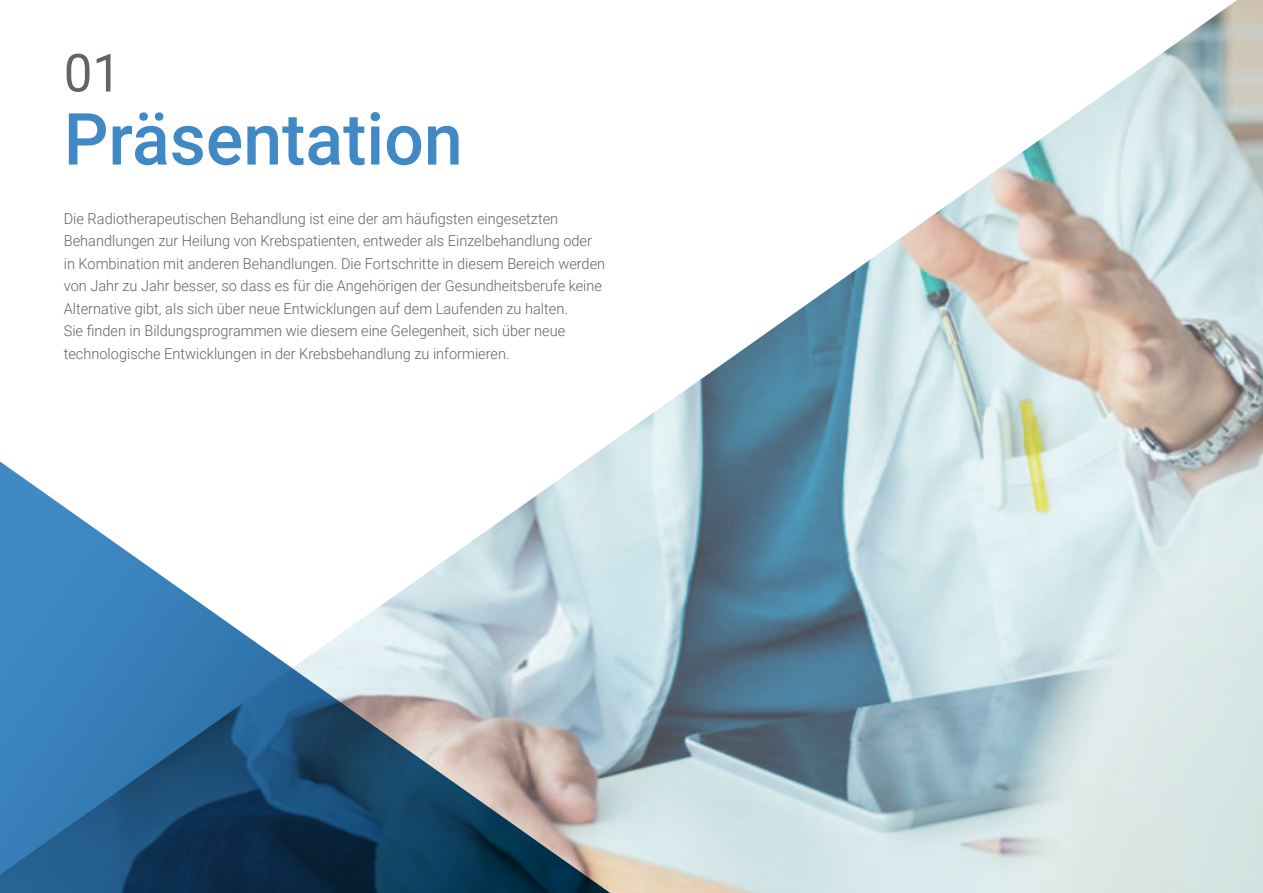
<style>
.page{position:relative;width:1263px;height:893px;background:#fff}
.page>*{position:absolute;margin:0;border:0;box-sizing:border-box;transform-origin:0 0}
.t1{font:500 72px "Roboto";color:#4089c5}
.t2{font:52.5px "Roboto";color:#61646a}
.t3{font:300 15px/22.5px "Roboto";color:#61646a}
</style>
<div class="page">
<img style="left:607px;top:0;width:656px;height:893px">
<svg style="left:0;top:446px;width:640px;height:447px"></svg>
<h2 class="t2" style="left:64px;top:36px;width:59px">01</h2>
<h1 class="t1" style="left:64px;top:89px;width:400px">Präsentation</h1>
<p class="t3" style="left:64px;top:207px;width:543px">Die Radiotherapeutischen Behandlung ist eine der am häufigsten eingesetzten Behandlungen zur Heilung von Krebspatienten, entweder als Einzelbehandlung oder in Kombination mit anderen Behandlungen. Die Fortschritte in diesem Bereich werden von Jahr zu Jahr besser, so dass es für die Angehörigen der Gesundheitsberufe keine Alternative gibt, als sich über neue Entwicklungen auf dem Laufenden zu halten.<br>Sie finden in Bildungsprogrammen wie diesem eine Gelegenheit, sich über neue technologische Entwicklungen in der Krebsbehandlung zu informieren.</p>
</div>
